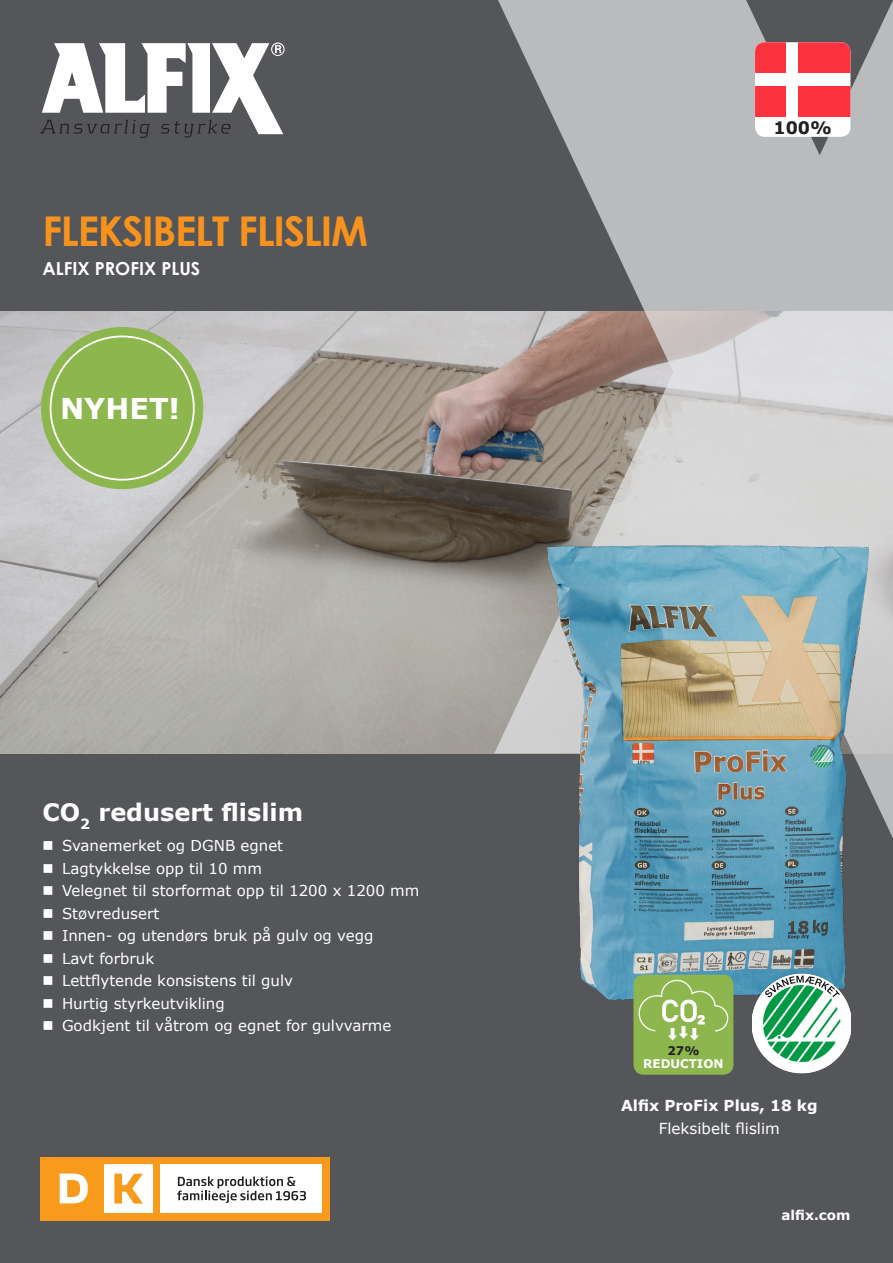
<style>
.page{position:relative;width:893px;height:1263px;background:#54565a}
.page>*{position:absolute;margin:0;border:0;box-sizing:border-box;transform-origin:0 0}
.t1{font:700 41.1px "Century Gothic";letter-spacing:-.03em;color:#f7931d}
.t2{font:700 28.65px "Verdana";color:#fff}
.Billedtekst{font:700 24px "Verdana";color:#fff}
.Brødtekst{font:700 18px "Century Gothic";color:#fff}
.t3{font:700 17.1px "Verdana";color:#231f20}
.t4{font:700 15.15px "Verdana";color:#fff}
.t5{font:15.15px "Verdana";color:#fff}
.t6{font:15px "Verdana";color:#fff}
.Brødtekst-2{font:700 13.5px "Verdana";color:#fff}
.t7{font:700 11.85px "Verdana";color:#fff}
.t8{font:700 11.85px "Verdana";color:#231f20}
</style>
<div class="page">
<img style="left:0;top:312px;width:493px;height:441px">
<svg style="left:493px;top:0;width:400px;height:754px;background:#acaaab"></svg>
<svg style="left:40px;top:43px;width:245px;height:95px"></svg>
<div style="left:755px;top:42px;width:95px;height:95px;background:#fff;border-radius:10px"></div>
<div style="left:755px;top:42px;width:30px;height:31px;background:#fb333e"></div>
<div style="left:798px;top:42px;width:52px;height:31px;background:#fb333e"></div>
<div style="left:755px;top:87px;width:30px;height:30px;background:#fb333e"></div>
<div style="left:798px;top:87px;width:52px;height:30px;background:#fb333e"></div>
<div style="left:40px;top:1157px;width:290px;height:63px;background:#f89a1c"></div>
<div style="left:160px;top:1164px;width:162px;height:49px;background:#fff"></div>
<svg style="left:104px;top:1164px;width:49px;height:49px"></svg>
<svg style="left:60px;top:1173px;width:28px;height:30px"></svg>
<svg style="left:177px;top:1176px;width:129px;height:27px"></svg>
<div style="left:41px;top:327px;width:162px;height:162px;background:#8db74e;border-radius:50%"></div>
<img style="left:523px;top:513px;width:370px;height:493px">
<div style="left:633px;top:975px;width:100px;height:100px;background:#8db74e;border-radius:10px"></div>
<svg style="left:638px;top:980px;width:90px;height:60px"></svg>
<img style="left:753px;top:974px;width:97px;height:100px">
<p class="t1" style="left:43px;top:199px;width:327px">FLEKSIBELT FLISLIM</p>
<p class="Brødtekst" style="left:43px;top:255px;width:159px">ALFIX PROFIX PLUS</p>
<p class="t2" style="left:60px;top:388px;width:122px">NYHET!</p>
<p class="Billedtekst" style="left:43px;top:796px;width:262px">CO<sub>2</sub> redusert flislim</p>
<p class="t6" style="left:62px;top:836px;width:223px">Svanemerket og DGNB egnet</p>
<p class="t6" style="left:62px;top:858px;width:202px">Lagtykkelse opp til 10 mm</p>
<p class="t6" style="left:62px;top:881px;width:359px">Velegnet til storformat opp til 1200 x 1200 mm</p>
<p class="t6" style="left:62px;top:903px;width:99px">Støvredusert</p>
<p class="t6" style="left:62px;top:926px;width:313px">Innen- og utendørs bruk på gulv og vegg</p>
<p class="t6" style="left:62px;top:948px;width:94px">Lavt forbruk</p>
<p class="t6" style="left:62px;top:971px;width:233px">Lettflytende konsistens til gulv</p>
<p class="t6" style="left:62px;top:993px;width:164px">Hurtig styrkeutvikling</p>
<p class="t6" style="left:62px;top:1016px;width:331px">Godkjent til våtrom og egnet for gulvvarme</p>
<p class="t3" style="left:773px;top:115px;width:60px">100%</p>
<p class="t8" style="left:667px;top:1042px;width:34px">27%</p>
<p class="t7" style="left:643px;top:1055px;width:82px">REDUCTION</p>
<p class="t4" style="left:621px;top:1094px;width:198px">Alfix ProFix Plus, 18 kg</p>
<p class="t5" style="left:659px;top:1117px;width:123px">Fleksibelt flislim</p>
<p class="Brødtekst-2" style="left:782px;top:1206px;width:70px">alfix.com</p>
</div>
